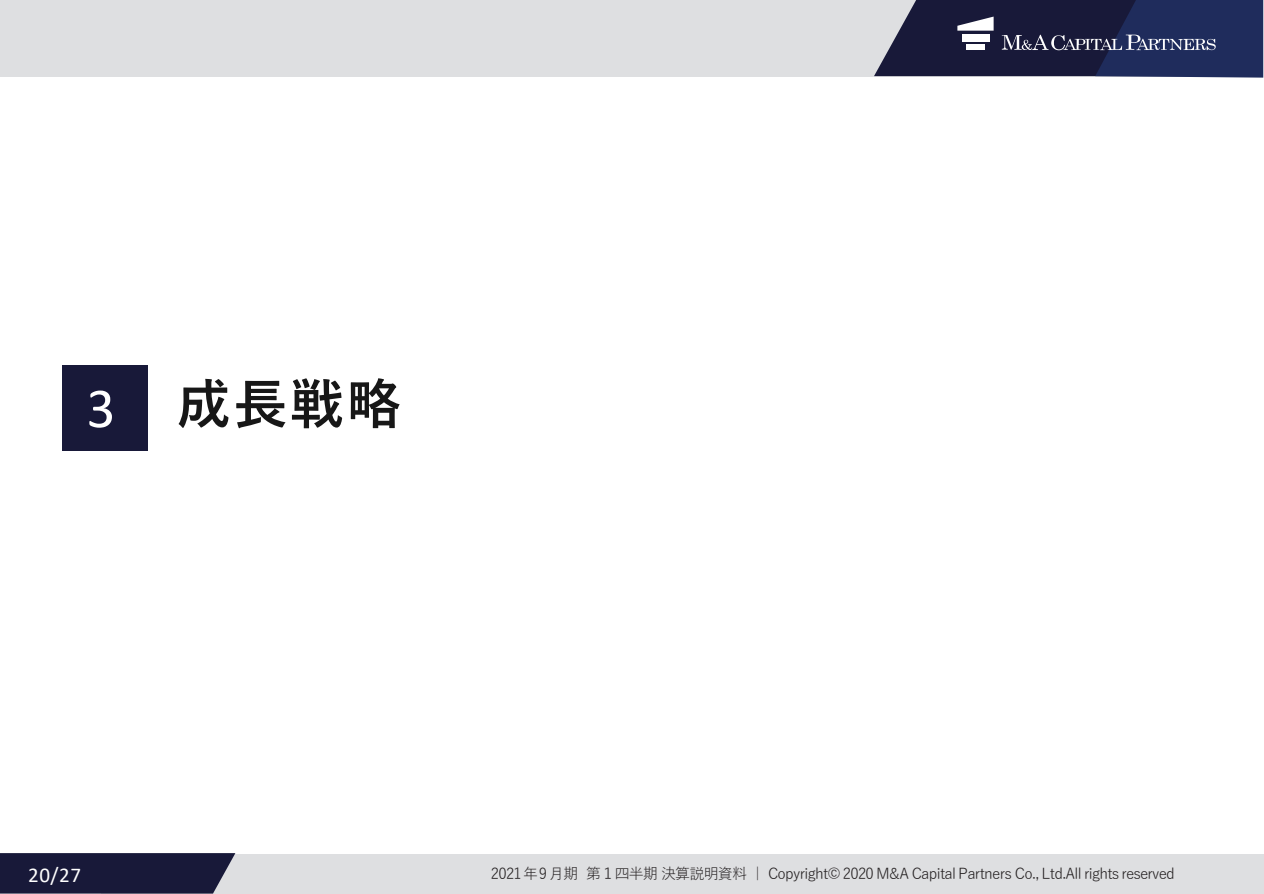
<style>
.page{position:relative;width:1264px;height:894px;background:#fff}
.page>*{position:absolute;margin:0;border:0;box-sizing:border-box;transform-origin:0 0}
.t1{font:57px "Calibri";color:#fff}
.t2{font:700 54px "Yu Gothic";color:#171717}
.t3{font:21px "Calibri";color:#fff}
.t4{font:15px "Yu Gothic";letter-spacing:-.05em;color:#231f20}
</style>
<div class="page">
<div style="left:62px;top:365px;width:85px;height:85px;background:#181939"></div>
<div style="left:101px;top:854px;width:1162px;height:39px;background:#dedfe1"></div>
<svg style="left:0;top:853px;width:235px;height:40px;background:#212241"></svg>
<div style="left:0;top:0;width:1250px;height:76px;background:#dedfe1"></div>
<svg style="left:873px;top:0;width:389px;height:78px;background:#353a5c"></svg>
<p class="t1" style="left:86px;top:368px;width:30px">3</p>
<p class="t2" style="left:176px;top:373px;width:226px">成長戦略</p>
<h3 class="t3" style="left:28px;top:860px;width:54px">20/27</h3>
<p class="t4" style="left:491px;top:859px;width:685px">2021年9 月期第１四半期決算説明資料｜ Copyright© 2020 M&amp;A Capital Partners Co., Ltd.All rights reserved</p>
</div>
